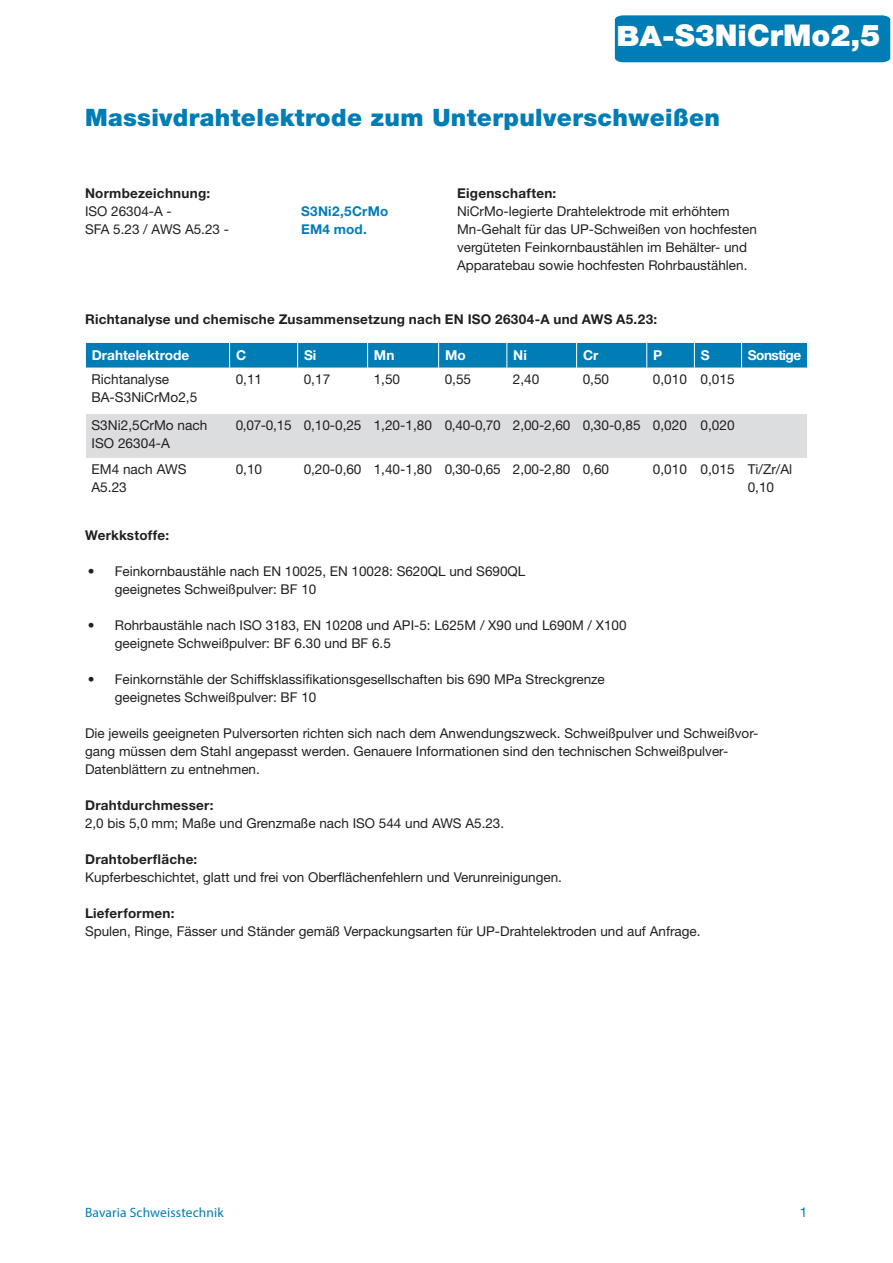
<style>
.page{position:relative;width:893px;height:1263px;background:#fff}
.page>*{position:absolute;margin:0;border:0;box-sizing:border-box;transform-origin:0 0}
.Rubrik_oben{font:900 30px "Helvetica Neue LT Std";color:#fff}
.Überschrift{font:900 24px "Helvetica Neue LT Std";letter-spacing:.015em;color:#007db5}
.Tabelle_Zellen{font:13.65px/18.1px "Helvetica Neue LT Std";color:#231f20}
.Tabelle_Kopfzeile{font:700 13.65px "Helvetica Neue LT Std";color:#fff}
.Tabelle_Kopfzeile-2{font:700 13.65px "Helvetica Neue LT Std";letter-spacing:-.04em;color:#fff}
.Fließtext{font:13.5px/18px "Helvetica Neue LT Std";color:#231f20}
.Fließtext-2{font:700 13.5px "Helvetica Neue LT Std";letter-spacing:.02em;color:#231f20}
.t1{font:13.5px "Myriad Pro";letter-spacing:.01em;color:#007db5}
.Fließtext-3{font:700 13.5px "Helvetica Neue LT Std";letter-spacing:.02em;color:#007db5}
.t2{font:13.5px "Helvetica Neue LT Std";color:#007db5}
.s1{font-size:28.05px}
</style>
<div class="page">
<div style="left:615px;top:15px;width:275px;height:47px;background:#007db5"></div>
<div style="left:86px;top:414px;width:721px;height:44px;background:#dcdddf"></div>
<svg style="left:85px;top:342px;width:723px;height:26px;background:#1085b9"></svg>
<hr style="left:742px;top:342px;width:66px;height:1px;background:#fff">
<p class="Rubrik_oben" style="left:617px;top:17px;width:265px"><span class="s1">BA-</span>S3NiCrMo2,5</p>
<p class="Überschrift" style="left:85px;top:103px;width:636px">Massivdrahtelektrode zum Unterpulverschweißen</p>
<p class="Fließtext-2" style="left:85px;top:185px;width:127px">Normbezeichnung:</p>
<p class="Fließtext" style="left:85px;top:202px;width:88px">ISO 26304-A -</p>
<p class="Fließtext-3" style="left:301px;top:203px;width:89px">S3Ni2,5CrMo</p>
<p class="Fließtext" style="left:85px;top:220px;width:145px">SFA 5.23 / AWS A5.23 -</p>
<p class="Fließtext-3" style="left:301px;top:221px;width:67px">EM4 mod.</p>
<p class="Fließtext-2" style="left:457px;top:185px;width:101px">Eigenschaften:</p>
<p class="Fließtext" style="left:457px;top:202px;width:274px">NiCrMo-legierte Drahtelektrode mit erhöhtem</p>
<p class="Fließtext" style="left:457px;top:220px;width:301px">Mn-Gehalt für das UP-Schweißen von hochfesten</p>
<p class="Fließtext" style="left:457px;top:238px;width:291px">vergüteten Feinkornbaustählen im Behälter- und</p>
<p class="Fließtext" style="left:457px;top:256px;width:292px">Apparatebau sowie hochfesten Rohrbaustählen.</p>
<p class="Fließtext-2" style="left:85px;top:311px;width:574px">Richtanalyse und chemische Zusammensetzung nach EN ISO 26304-A und AWS A5.23:</p>
<p class="Tabelle_Kopfzeile" style="left:92px;top:347px;width:99px">Drahtelektrode</p>
<p class="Tabelle_Kopfzeile" style="left:236px;top:347px;width:12px">C</p>
<p class="Tabelle_Kopfzeile" style="left:304px;top:347px;width:14px">Si</p>
<p class="Tabelle_Kopfzeile" style="left:374px;top:347px;width:22px">Mn</p>
<p class="Tabelle_Kopfzeile" style="left:445px;top:347px;width:22px">Mo</p>
<p class="Tabelle_Kopfzeile" style="left:513px;top:347px;width:15px">Ni</p>
<p class="Tabelle_Kopfzeile" style="left:583px;top:347px;width:17px">Cr</p>
<p class="Tabelle_Kopfzeile" style="left:653px;top:347px;width:11px">P</p>
<p class="Tabelle_Kopfzeile" style="left:701px;top:347px;width:10px">S</p>
<p class="Tabelle_Kopfzeile-2" style="left:748px;top:347px;width:55px">Sonstige</p>
<p class="Tabelle_Zellen" style="left:91px;top:370px;width:79px">Richtanalyse</p>
<p class="Tabelle_Zellen" style="left:91px;top:388px;width:107px">BA-S3NiCrMo2,5</p>
<p class="Tabelle_Zellen" style="left:236px;top:370px;width:28px">0,11</p>
<p class="Tabelle_Zellen" style="left:304px;top:370px;width:28px">0,17</p>
<p class="Tabelle_Zellen" style="left:374px;top:370px;width:28px">1,50</p>
<p class="Tabelle_Zellen" style="left:445px;top:370px;width:28px">0,55</p>
<p class="Tabelle_Zellen" style="left:513px;top:370px;width:28px">2,40</p>
<p class="Tabelle_Zellen" style="left:583px;top:370px;width:28px">0,50</p>
<p class="Tabelle_Zellen" style="left:653px;top:370px;width:36px">0,010</p>
<p class="Tabelle_Zellen" style="left:700px;top:370px;width:36px">0,015</p>
<p class="Tabelle_Zellen" style="left:91px;top:416px;width:117px">S3Ni2,5CrMo nach</p>
<p class="Tabelle_Zellen" style="left:91px;top:434px;width:80px">ISO 26304-A</p>
<p class="Tabelle_Zellen" style="left:236px;top:416px;width:57px">0,07-0,15</p>
<p class="Tabelle_Zellen" style="left:304px;top:416px;width:59px">0,10-0,25</p>
<p class="Tabelle_Zellen" style="left:374px;top:416px;width:60px">1,20-1,80</p>
<p class="Tabelle_Zellen" style="left:445px;top:416px;width:58px">0,40-0,70</p>
<p class="Tabelle_Zellen" style="left:513px;top:416px;width:59px">2,00-2,60</p>
<p class="Tabelle_Zellen" style="left:583px;top:416px;width:60px">0,30-0,85</p>
<p class="Tabelle_Zellen" style="left:653px;top:416px;width:36px">0,020</p>
<p class="Tabelle_Zellen" style="left:700px;top:416px;width:36px">0,020</p>
<p class="Tabelle_Zellen" style="left:91px;top:460px;width:97px">EM4 nach AWS<br>A5.23</p>
<p class="Tabelle_Zellen" style="left:236px;top:460px;width:28px">0,10</p>
<p class="Tabelle_Zellen" style="left:304px;top:460px;width:59px">0,20-0,60</p>
<p class="Tabelle_Zellen" style="left:374px;top:460px;width:60px">1,40-1,80</p>
<p class="Tabelle_Zellen" style="left:445px;top:460px;width:58px">0,30-0,65</p>
<p class="Tabelle_Zellen" style="left:513px;top:460px;width:59px">2,00-2,80</p>
<p class="Tabelle_Zellen" style="left:583px;top:460px;width:28px">0,60</p>
<p class="Tabelle_Zellen" style="left:653px;top:460px;width:36px">0,010</p>
<p class="Tabelle_Zellen" style="left:700px;top:460px;width:36px">0,015</p>
<p class="Tabelle_Zellen" style="left:748px;top:460px;width:46px">Ti/Zr/Al</p>
<p class="Tabelle_Zellen" style="left:748px;top:478px;width:28px">0,10</p>
<p class="Fließtext-2" style="left:85px;top:527px;width:86px">Werkkstoffe:</p>
<p class="Fließtext" style="left:88px;top:562px;width:439px">• Feinkornbaustähle nach EN 10025, EN 10028: S620QL und S690QL</p>
<p class="Fließtext" style="left:115px;top:580px;width:203px">geeignetes Schweißpulver: BF 10</p>
<p class="Fließtext" style="left:88px;top:616px;width:540px">• Rohrbaustähle nach ISO 3183, EN 10208 und API-5: L625M / X90 und L690M / X100</p>
<p class="Fließtext" style="left:115px;top:634px;width:278px">geeignete Schweißpulver: BF 6.30 und BF 6.5</p>
<p class="Fließtext" style="left:88px;top:670px;width:519px">• Feinkornstähle der Schiffsklassifikationsgesellschaften bis 690 MPa Streckgrenze</p>
<p class="Fließtext" style="left:115px;top:688px;width:203px">geeignetes Schweißpulver: BF 10</p>
<p class="Fließtext" style="left:85px;top:724px;width:675px">Die jeweils geeigneten Pulversorten richten sich nach dem Anwendungszweck. Schweißpulver und Schweißvor&shy;gang müssen dem Stahl angepasst werden. Genauere Informationen sind den technischen Schweißpulver-</p>
<p class="Fließtext" style="left:85px;top:760px;width:176px">Datenblättern zu entnehmen.</p>
<p class="Fließtext-2" style="left:85px;top:797px;width:130px">Drahtdurchmesser:</p>
<p class="Fließtext" style="left:85px;top:814px;width:421px">2,0 bis 5,0 mm; Maße und Grenzmaße nach ISO 544 und AWS A5.23.</p>
<p class="Fließtext-2" style="left:85px;top:851px;width:114px">Drahtoberfläche:</p>
<p class="Fließtext" style="left:85px;top:868px;width:478px">Kupferbeschichtet, glatt und frei von Oberflächenfehlern und Verunreinigungen.</p>
<p class="Fließtext-2" style="left:85px;top:905px;width:91px">Lieferformen:</p>
<p class="Fließtext" style="left:85px;top:922px;width:617px">Spulen, Ringe, Fässer und Ständer gemäß Verpackungsarten für UP-Drahtelektroden und auf Anfrage.</p>
<p class="t1" style="left:85px;top:1204px;width:140px">Bavaria Schweisstechnik</p>
<p class="t2" style="left:800px;top:1204px;width:9px">1</p>
</div>
